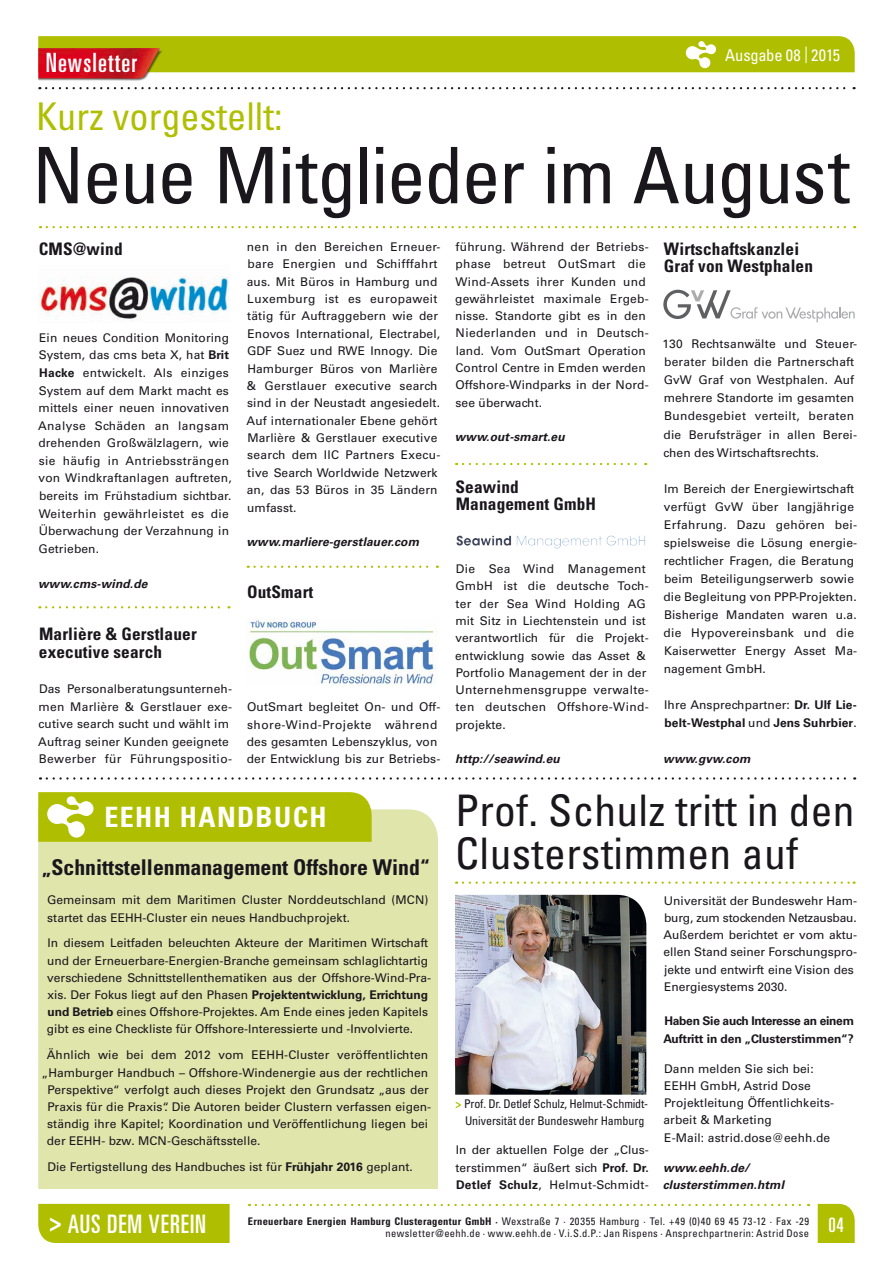
<style>
.page{position:relative;width:893px;height:1263px;background:#fff}
.page>*{position:absolute;margin:0;border:0;box-sizing:border-box;transform-origin:0 0}
.t1{font:condensed 78px "Univers LT Std";letter-spacing:-.02em;color:#1a171c}
.t2{font:condensed 43.5px/43.5px "Univers LT Std";letter-spacing:.005em;color:#1a171c}
.t3{font:condensed 38.25px "Univers LT Std";color:#afbf00}
.t4{font:700 condensed 28.05px "Univers LT Std";letter-spacing:.05em;color:#fff}
.t5{font:ultra-condensed 26.55px "Univers LT Std";letter-spacing:.045em;color:#fff}
.t6{font:ultra-condensed 25.5px "Univers LT Std";letter-spacing:.04em;color:#fff}
.t7{font:700 condensed 21.75px "Univers LT Std";color:#1a171c}
.t8{font:ultra-condensed 19.8px "Univers LT Std";color:#fff}
.t9{font:700 condensed 17.25px/17.2px "Univers LT Std";letter-spacing:.01em;color:#1a171c}
.t10{font:condensed 16.5px "Univers LT Std";letter-spacing:-.01em;color:#fff}
.t11{font:12px/17.2px "Univers LT Std";letter-spacing:.01em;color:#1a171c}
.t12{font:italic 700 12px/17.2px "Univers LT Std";letter-spacing:.01em;color:#1a171c}
.t13{font:700 12px/18px "Univers LT Std";letter-spacing:-.005em;color:#1a171c}
.t14{font:condensed 12px/17.2px "Univers LT Std";letter-spacing:-.005em;color:#1a171c;text-align:center}
.t15{font:condensed 10.5px/12.6px "Univers LT Std";letter-spacing:.035em;color:#1a171c;text-align:right}
.s1{font-weight:700}
.s2{font-weight:400}
.s3{font-weight:700;color:#afbf00}
.s4{font-weight:700;font-stretch:condensed}
</style>
<div class="page">
<img style="left:38px;top:72px;width:150px;height:9px">
<svg style="left:46px;top:87px;width:809px;height:2px"></svg>
<svg style="left:38px;top:36px;width:817px;height:36px;background:#b3af07"></svg>
<svg style="left:256px;top:1204px;width:553px;height:2px"></svg>
<svg style="left:818px;top:1204px;width:37px;height:39px"></svg>
<div style="left:38px;top:1204px;width:192px;height:39px;background:#afbf00"></div>
<svg style="left:47px;top:226px;width:808px;height:2px"></svg>
<svg style="left:47px;top:777px;width:808px;height:3px"></svg>
<svg style="left:248px;top:566px;width:190px;height:2px"></svg>
<svg style="left:46px;top:606px;width:183px;height:2px"></svg>
<svg style="left:463px;top:463px;width:183px;height:2px"></svg>
<svg style="left:663px;top:290px;width:192px;height:32px"></svg>
<img style="left:248px;top:619px;width:189px;height:66px">
<img style="left:456px;top:535px;width:190px;height:14px">
<img style="left:39px;top:276px;width:190px;height:43px">
<svg style="left:463px;top:881px;width:392px;height:3px"></svg>
<img style="left:455px;top:895px;width:191px;height:200px">
<div style="left:38px;top:809px;width:400px;height:380px;background:#e0e5ac"></div>
<svg style="left:38px;top:792px;width:334px;height:50px;background:#b4c310"></svg>
<h3 class="t5" style="left:46px;top:48px;width:93px">Newsletter</h3>
<h3 class="t10" style="left:725px;top:44px;width:117px">Ausgabe 08 | 2015</h3>
<h3 class="t3" style="left:36px;top:92px;width:248px">Kurz vorgestellt:</h3>
<h1 class="t1" style="left:32px;top:126px;width:819px">Neue Mitglieder im August</h1>
<h3 class="t9" style="left:664px;top:240px;width:151px">Wirtschaftskanzlei<br>Graf von Westphalen</h3>
<h3 class="t9" style="left:39px;top:240px;width:85px">CMS@wind</h3>
<p class="t11" style="left:455px;top:238px;width:195px">führung. Während der Betriebs&shy;phase betreut OutSmart die<br>Wind-Assets ihrer Kunden und gewährleistet maximale Ergeb&shy;nisse. Standorte gibt es in den<br>Niederlanden und in Deutsch&shy;land. Vom OutSmart Operation<br>Control Centre in Emden werden<br>Offshore-Windparks in der Nord&shy;see überwacht.</p>
<p class="t12" style="left:455px;top:429px;width:111px">www.out-smart.eu</p>
<h3 class="t9" style="left:456px;top:478px;width:142px">Seawind<br>Management GmbH</h3>
<p class="t11" style="left:247px;top:238px;width:195px">nen in den Bereichen Erneuer&shy;bare Energien und Schifffahrt aus. Mit Büros in Hamburg und<br>Luxemburg ist es europaweit tätig für Auftraggebern wie der<br>Enovos International, Electrabel,<br>GDF Suez und RWE Innogy. Die<br>Hamburger Büros von Marlière &amp; Gerstlauer executive search sind in der Neustadt angesiedelt.<br>Auf internationaler Ebene gehört<br>Marlière &amp; Gerstlauer executive search dem IIC Partners Execu&shy;tive Search Worldwide Netzwerk an, das 53 Büros in 35 Ländern umfasst.</p>
<p class="t12" style="left:246px;top:534px;width:174px">www.marliere-gerstlauer.com</p>
<h3 class="t9" style="left:247px;top:584px;width:68px">OutSmart</h3>
<p class="t11" style="left:38px;top:329px;width:195px">Ein neues Condition Monitoring<br>System, das cms beta X, hat <span class="s1">Brit<br>Hacke</span> entwickelt. Als einziges<br>System auf dem Markt macht es mittels einer neuen innovativen<br>Analyse Schäden an langsam drehenden Großwälzlagern, wie sie häufig in Antriebssträngen von Windkraftanlagen auftreten, bereits im Frühstadium sichtbar.<br>Weiterhin gewährleistet es die<br>Überwachung der Verzahnung in<br>Getrieben.</p>
<p class="t12" style="left:38px;top:575px;width:111px">www.cms-wind.de</p>
<h3 class="t9" style="left:39px;top:625px;width:159px">Marlière &amp; Gerstlauer executive search</h3>
<p class="t11" style="left:38px;top:680px;width:195px">Das Personalberatungsunterneh&shy;men Marlière &amp; Gerstlauer exe&shy;cutive search sucht und wählt im<br>Auftrag seiner Kunden geeignete<br>Bewerber für Führungspositio-</p>
<p class="t11" style="left:663px;top:335px;width:196px;line-height:18px">130 Rechtsanwälte und Steuer&shy;berater bilden die Partnerschaft<br>GvW Graf von Westphalen. Auf mehrere Standorte im gesamten<br>Bundesgebiet verteilt, beraten die Berufsträger in allen Berei&shy;chen des Wirtschaftsrechts.</p>
<p class="t11" style="left:663px;top:479px;width:195px;line-height:18px">Im Bereich der Energiewirtschaft verfügt GvW über langjährige<br>Erfahrung. Dazu gehören bei&shy;spielsweise die Lösung energie&shy;rechtlicher Fragen, die Beratung beim Beteiligungserwerb sowie die Begleitung von PPP-Projekten.<br>Bisherige Mandaten waren u.a. die Hypovereinsbank und die<br>Kaiserwetter Energy Asset Ma&shy;nagement GmbH.</p>
<p class="t13" style="left:664px;top:696px;width:194px"><span class="s2">Ihre Ansprechpartner:</span> Dr. Ulf Lie&shy;belt-Westphal <span class="s2">und</span> Jens Suhrbier<span class="s2">.</span></p>
<p class="t12" style="left:663px;top:751px;width:89px">www.gvw.com</p>
<p class="t11" style="left:455px;top:560px;width:195px">Die Sea Wind Management<br>GmbH ist die deutsche Toch&shy;ter der Sea Wind Holding AG mit Sitz in Liechtenstein und ist verantwortlich für die Projekt&shy;entwicklung sowie das Asset &amp;<br>Portfolio Management der in der<br>Unternehmensgruppe verwalte&shy;ten deutschen Offshore-Wind&shy;projekte.</p>
<p class="t12" style="left:455px;top:751px;width:106px">http://seawind.eu</p>
<p class="t11" style="left:247px;top:698px;width:195px">OutSmart begleitet On- und Off&shy;shore-Wind-Projekte während des gesamten Lebenszyklus, von der Entwicklung bis zur Betriebs-</p>
<h3 class="t4" style="left:104px;top:800px;width:224px">EEHH HANDBUCH</h3>
<h3 class="t7" style="left:42px;top:854px;width:389px">„Schnittstellenmanagement Offshore Wind“</h3>
<p class="t11" style="left:47px;top:891px;width:383px">Gemeinsam mit dem Maritimen Cluster Norddeutschland (MCN) startet das EEHH-Cluster ein neues Handbuchprojekt.</p>
<p class="t11" style="left:47px;top:934px;width:386px">In diesem Leitfaden beleuchten Akteure der Maritimen Wirtschaft und der Erneuerbare-Energien-Branche gemeinsam schlaglichtartig verschiedene Schnittstellenthematiken aus der Offshore-Wind-Pra&shy;xis. Der Fokus liegt auf den Phasen <span class="s1">Projektentwicklung, Errichtung und Betrieb</span> eines Offshore-Projektes. Am Ende eines jeden Kapitels gibt es eine Checkliste für Offshore-Interessierte und -Involvierte.</p>
<p class="t11" style="left:47px;top:1046px;width:383px">Ähnlich wie bei dem 2012 vom EEHH-Cluster veröffentlichten</p>
<p class="t11" style="left:42px;top:1064px;width:388px">„Hamburger Handbuch – Offshore-Windenergie aus der rechtlichen</p>
<p class="t11" style="left:47px;top:1081px;width:383px">Perspektive“ verfolgt auch dieses Projekt den Grundsatz „aus der</p>
<p class="t11" style="left:47px;top:1098px;width:385px">Praxis für die Praxis“. Die Autoren beider Clustern verfassen eigen-</p>
<p class="t11" style="left:47px;top:1115px;width:382px">ständig ihre Kapitel; Koordination und Veröffentlichung liegen bei</p>
<p class="t11" style="left:47px;top:1133px;width:215px">der EEHH- bzw. MCN-Geschäftsstelle.</p>
<p class="t11" style="left:47px;top:1158px;width:367px">Die Fertigstellung des Handbuches ist für <span class="s1">Frühjahr 2016</span> geplant.</p>
<h2 class="t2" style="left:455px;top:788px;width:401px">Prof. Schulz tritt in den<br>Clusterstimmen auf</h2>
<p class="t14" style="left:455px;top:1095px;width:194px"><span class="s3">&gt;</span> Prof. Dr. Detlef Schulz, Helmut-Schmidt-<br>Universität der Bundeswehr Hamburg</p>
<p class="t11" style="left:456px;top:1141px;width:195px;text-align:justify">In der aktuellen Folge der „Clus&shy;terstimmen“ äußert sich <span class="s1">Prof. Dr.<br>Detlef Schulz</span>, Helmut-Schmidt-</p>
<p class="t11" style="left:663px;top:892px;width:195px">Universität der Bundeswehr Ham&shy;burg, zum stockenden Netzausbau.<br>Außerdem berichtet er vom aktu&shy;ellen Stand seiner Forschungspro&shy;jekte und entwirft eine Vision des<br>Energiesystems 2030.</p>
<p class="t13" style="left:664px;top:1013px;width:192px;line-height:17.2px">Haben Sie auch Interesse an einem<br>Auftritt in den „Clusterstimmen“?</p>
<p class="t11" style="left:663px;top:1060px;width:171px">Dann melden Sie sich bei:<br>EEHH GmbH, Astrid Dose<br>Projektleitung Öffentlichkeits&shy;arbeit &amp; Marketing<br>E-Mail: astrid.dose@eehh.de</p>
<p class="t12" style="left:663px;top:1159px;width:123px">www.eehh.de/ clusterstimmen.html</p>
<h3 class="t6" style="left:49px;top:1209px;width:158px"><span class="s4">&gt;</span> AUS DEM VEREIN</h3>
<h3 class="t8" style="left:828px;top:1213px;width:17px">04</h3>
<p class="t15" style="left:248px;top:1215px;width:563px"><span class="s1">Erneuerbare Energien Hamburg Clusteragentur GmbH ·</span> Wexstraße 7 · 20355 Hamburg · Tel. +49 (0)40 69 45 73-12 · Fax -29 newsletter@eehh.de · www.eehh.de · V.i.S.d.P.: Jan Rispens · Ansprechpartnerin: Astrid Dose</p>
</div>
